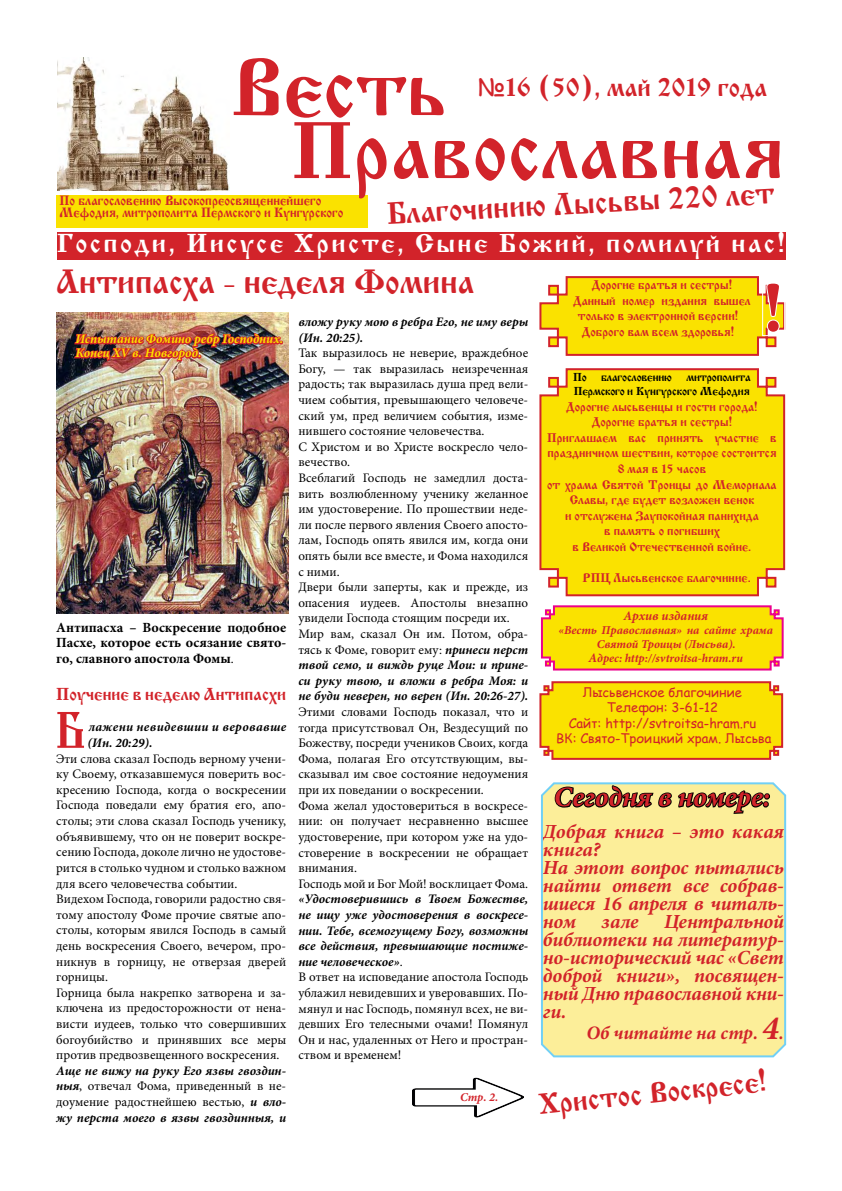
<style>
.page{position:relative;width:842px;height:1191px;background:#fff}
.page>*{position:absolute;margin:0;border:0;box-sizing:border-box;transform-origin:0 0}
.t1{font:84px/63px "Cyrillic Old";color:#d2232a}
.t2{font:700 71px "Minion Pro";color:#d2232a}
.t3{font:53px "Triodion Ucs";color:#d2232a}
.t4{font:35px "Cyrillic Old";color:#d2232a}
.t5{font:32px "Cyrillic Old";color:#d2232a}
.t6{font:30px "Cyrillic Old";color:#d2232a}
.t7{font:italic 700 28px "Minion Pro";color:#d2232a}
.t8{font:27px "Cyrillic Old";letter-spacing:.08em;color:#fff;scale:1.06 1}
.t9{font:27px "Cyrillic Old";color:#d2232a}
.t10{font:italic 700 20px/18px "Minion Pro";letter-spacing:-.01em;color:#d2232a}
.t11{font:italic 700 19px "Minion Pro";color:#d2232a}
.t12{font:18px "Cyrillic Old";color:#d2232a}
.t13{font:700 14px/15.3px "Minion Pro";color:#000;text-align:justify}
.t14{font:14px/12px "Cyrillic Old";color:#d2232a}
.t15{font:13px/15.6px "Minion Pro";color:#000}
.t16{font:13px/15.6px "Cyrillic Old";color:#d2232a;text-align:center}
.t17{font:italic 700 13px/15.6px "Minion Pro";color:#000;text-align:justify}
.t18{font:13px/15.6px "Comic Sans MS";color:#d2232a;text-align:center}
.t19{font:italic 700 13px/14px "Minion Pro";color:#fae200}
.t20{font:italic 700 13px/15.6px "Minion Pro";letter-spacing:.03em;color:#000}
.t21{font:italic 700 13px "Minion Pro";color:#d2232a}
.t22{font:italic 700 12px/14px "Minion Pro";color:#d2232a;text-align:center}
.t23{font:12px/14.4px "Cyrillic Old";letter-spacing:-.02em;color:#000}
.s1{font-family:"Comic Sans MS";font-size:24px}
.s2{font-weight:700;font-style:italic}
.s3{font-size:13px}
.s4{font-weight:400;font-size:13px}
.s5{font-weight:400;font-style:normal}
.s6{font-size:34px}
</style>
<div class="page">
<img style="left:57px;top:58px;width:172px;height:133px">
<div style="left:57px;top:195px;width:311px;height:33px;background:#fae200"></div>
<div style="left:57px;top:232px;width:728px;height:27px;background:#d2232a"></div>
<svg style="left:539px;top:368px;width:247px;height:229px;background:#f8db0c"></svg>
<img style="left:56px;top:313px;width:232px;height:300px">
<svg style="left:539px;top:681px;width:245px;height:79px;background:#f7d50a"></svg>
<svg style="left:540px;top:605px;width:244px;height:66px;background:#f9d416"></svg>
<img style="left:413px;top:1077px;width:110px;height:41px">
<svg style="left:541px;top:782px;width:246px;height:276px;background:#f0e698"></svg>
<svg style="left:539px;top:276px;width:247px;height:80px;background:#f7d61e"></svg>
<div style="left:762px;top:278px;width:23px;height:58px;border:1px solid #fff"></div>
<img style="left:73px;top:259px;width:210px;height:120px">
<h1 class="t1" style="left:291px;top:58px;width:494px;text-indent:-60px">Весть<br>Православная</h1>
<h3 class="t9" style="left:478px;top:73px;width:291px"><span class="s1">№</span>16 (50), май 2019 года</h3>
<h3 class="t5" style="left:386px;top:196px;width:389px;rotate:-3deg">Благочинию Лысьвы 220 лет</h3>
<h3 class="t8" style="left:57px;top:228px;width:688px">Господи, Иисусе Христе, Сыне Божий, помилуй нас!</h3>
<p class="t14" style="left:60px;top:195px;width:285px">По благословению Высокопреосвященнейшего<br>Мефодия, митрополита Пермского и Кунгурского</p>
<h3 class="t4" style="left:56px;top:263px;width:420px">Антипасха - неделя Фомина</h3>
<p class="t16" style="left:573px;top:277px;width:179px">Дорогие братья и сестры!<br>Данный номер издания вышел только в электронной версии!<br>Доброго вам всем здоровья!</p>
<h2 class="t2" style="left:763px;top:258px;width:22px">!</h2>
<p class="t17" style="left:298px;top:314px;width:231px">вложу руку мою в ребра Его, не иму веры (Ин. 20:25).</p>
<p class="t15" style="left:298px;top:345px;width:231px">Так выразилось не неверие, враждебное Богу, — так выразилась неизреченная радость; так выразилась душа пред вели&shy;чием события, превышающего человече&shy;ский ум, пред величием события, изме&shy;нившего состояние человечества.<br>С Христом и во Христе воскресло чело&shy;вечество.<br>Всеблагий Господь не замедлил доста&shy;вить возлюбленному ученику желанное им удостоверение. По прошествии неде&shy;ли после первого явления Своего апосто&shy;лам, Господь опять явился им, когда они опять были все вместе, и Фома находился с ними.<br>Двери были заперты, как и прежде, из опасения иудеев. Апостолы внезапно увидели Господа стоящим посреди их.<br>Мир вам, сказал Он им. Потом, обра&shy;тясь к Фоме, говорит ему: <span class="s2">принеси перст твой семо, и виждь руце Мои: и прине&shy;си руку твою, и вложи в ребра Моя: и не буди неверен, но верен (Ин. 20:26-27).</span></p>
<p class="t15" style="left:298px;top:704px;width:231px">Этими словами Господь показал, что и тогда присутствовал Он, Вездесущий по Божеству, посреди учеников Своих, когда Фома, полагая Его отсутствующим, вы&shy;сказывал им свое состояние недоумения при их поведании о воскресении.<br>Фома желал удостовериться в воскресе&shy;нии: он получает несравненно высшее удостоверение, при котором уже на удо&shy;стоверение в воскресении не обращает внимания.<br>Господь мой и Бог Мой! восклицает Фома.</p>
<p class="t15" style="left:298px;top:891px;width:231px"><span class="s2">«Удостоверившись в Твоем Божестве, не ищу уже удостоверения в воскресе&shy;нии. Тебе, всемогущему Богу, возможны все действия, превышающие постиже&shy;ние человеческое»</span>.<br>В ответ на исповедание апостола Господь ублажил невидевших и уверовавших. По&shy;мянул и нас Господь, помянул всех, не ви&shy;девших Его телесными очами! Помянул Он и нас, удаленных от Него и простран&shy;ством и временем!</p>
<p class="t19" style="left:75px;top:332px;width:209px">Испытание Фомино ребр Господних.<br>Конец XV в. Новгород.</p>
<p class="t23" style="left:573px;top:369px;width:179px">По благословению митрополита<br>Пермского и Кунгурского Мефодия</p>
<p class="t16" style="left:547px;top:399px;width:231px">Дорогие лысьвенцы и гости города!<br>Дорогие братья и сестры!<br>Приглашаем вас принять участие в праздничном шествии, которое состоится<br>8 мая в 15 часов<br>от храма Святой Троицы до Мемориала<br>Славы, где будет возложен венок<br>и отслужена Заупокойная панихида<br>в память о погибших<br>в Великой Отечественной войне.</p>
<p class="t16" style="left:583px;top:570px;width:170px">РПЦ Лысьвенское благочиние.</p>
<p class="t21" style="left:623px;top:606px;width:86px">Архив издания</p>
<p class="t22" style="left:558px;top:623px;width:216px">«Весть Православная» на сайте храма<br>Святой Троицы (Лысьва).<br><span class="s3">А</span>дрес: http://svtroitsa-hram.ru</p>
<p class="t13" style="left:56px;top:620px;width:232px">Антипасха – Воскресение подобное Пасхе, которое есть осязание свято&shy;го, славного апостола Фомы<span class="s4">.</span></p>
<h3 class="t12" style="left:56px;top:684px;width:231px">Поучение в неделю Антипасхи</h3>
<p class="t20" style="left:88px;top:719px;width:200px">лажени невидевшии и веровавше (Ин. 20:29).</p>
<p class="t15" style="left:56px;top:750px;width:232px">Эти слова сказал Господь верному учени&shy;ку Своему, отказавшемуся поверить вос&shy;кресению Господа, когда о воскресении Господа поведали ему братия его, апо&shy;столы; эти слова сказал Господь ученику, объявившему, что он не поверит воскре&shy;сению Господа, доколе лично не удостове&shy;рится в столько чудном и столько важном для всего человечества событии.<br>Видехом Господа, говорили радостно свя&shy;тому апостолу Фоме прочие святые апо&shy;столы, которым явился Господь в самый день воскресения Своего, вечером, про&shy;никнув в горницу, не отверзая дверей горницы.<br>Горница была накрепко затворена и за&shy;ключена из предосторожности от нена&shy;висти иудеев, только что совершивших богоубийство и принявших все меры против предвозвещенного воскресения.</p>
<p class="t17" style="left:56px;top:1062px;width:232px">Аще не вижу на руку Его язвы гвоздин&shy;ныя<span class="s5">, отвечал Фома, приведенный в не&shy;доумение радостнейшею вестью,</span> и вло&shy;жу перста моего в язвы гвоздинныя, и</p>
<p class="t18" style="left:556px;top:683px;width:217px">Лысьвенское благочиние<br>Телефон: 3-61-12<br>Сайт: http://svtroitsa-hram.ru<br>ВК: Свято-Троицкий храм. Лысьва</p>
<h3 class="t3" style="left:56px;top:698px;width:30px">Б</h3>
<h3 class="t7" style="left:554px;top:777px;width:218px">Сегодня в номере:</h3>
<h3 class="t10" style="left:543px;top:822px;width:243px">Добрая книга – это какая книга?<br>На этот вопрос пытались найти ответ все собрав&shy;шиеся 16 апреля в читаль&shy;ном</h3>
<h3 class="t10" style="left:543px;top:912px;width:243px;text-align:justify;text-indent:121px">Центральной библиотеки на литератур&shy;но-исторический час «Свет доброй книги», посвящен&shy;ный Дню православной кни&shy;ги.</h3>
<h3 class="t11" style="left:586px;top:1019px;width:199px">Об читайте на стр. <span class="s6">4</span>.</h3>
<h3 class="t10" style="left:602px;top:912px;width:38px">зале</h3>
<h3 class="t6" style="left:537px;top:1088px;width:230px;rotate:-6deg">Христос Воскресе!</h3>
<p class="t22" style="left:460px;top:1090px;width:40px">Стр. 2.</p>
</div>
